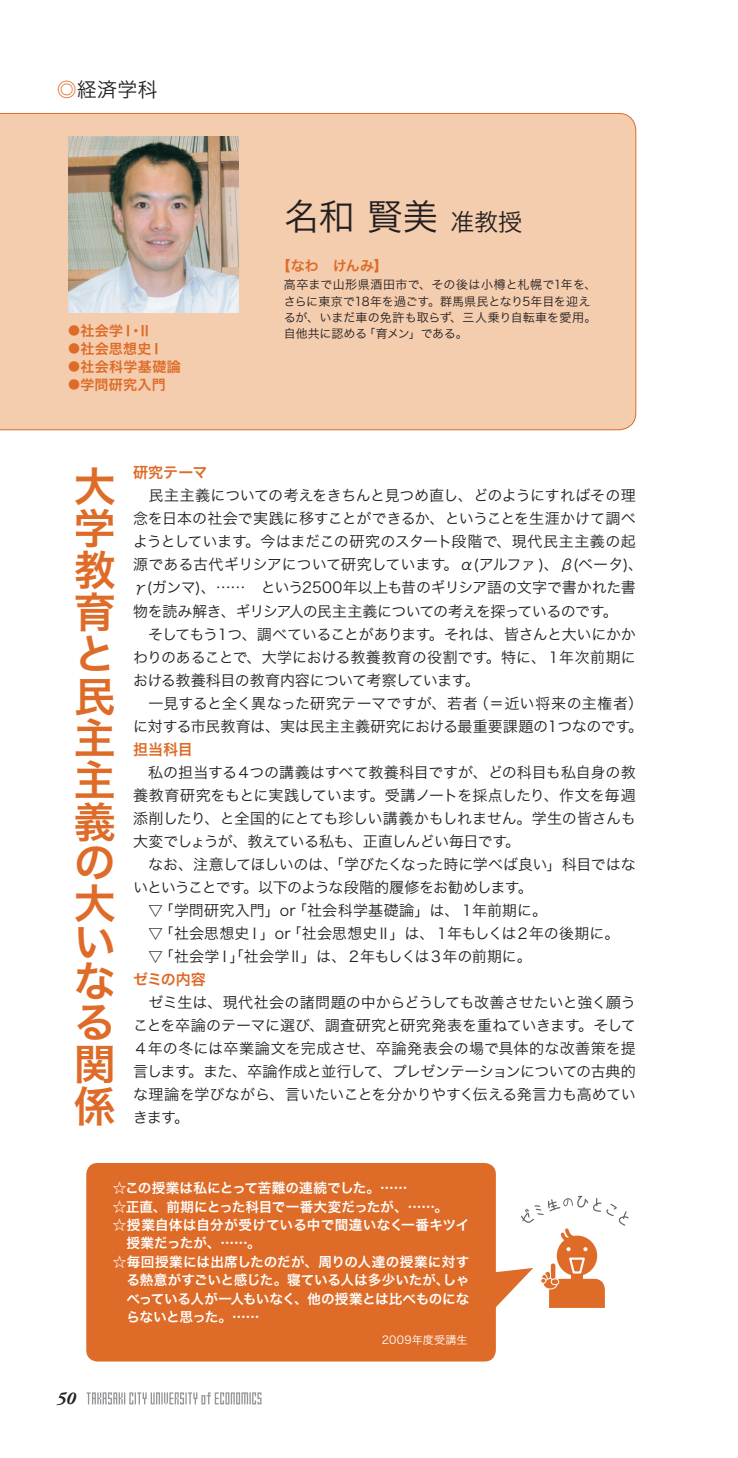
<style>
.page{position:relative;width:738px;height:1458px;background:#fff}
.page>*{position:absolute;margin:0;border:0;box-sizing:border-box;transform-origin:0 0}
.t1{font:42px/41.2px "Hira Kaku Pro N W6";color:#de6b27}
.t2{font:36px "Hira Kaku Pro N W3";color:#231f20}
.t3{font:20px "Hira Kaku Pro N W3";color:#231f20}
.t4{font:italic 700 18px "Adobe Garamond Pro";color:#231f20}
.t5{font:15px/23px "Hira Kaku Pro N W3";letter-spacing:-.015em;color:#231f20;text-align:justify}
.t6{font:15px/23px "Hira Kaku Pro N W3";letter-spacing:-.035em;color:#231f20}
.t7{font:15px "Hira Kaku Pro N W3";letter-spacing:.015em;color:#231f20}
.t8{font:15px "Hira Kaku Pro N W3";letter-spacing:-.05em;color:#231f20}
.t9{font:15px "Hira Kaku Pro N W6";letter-spacing:-.005em;color:#de6b27}
.t10{font:14px "Hira Kaku Pro N W6";letter-spacing:.02em;color:#de6b27}
.t11{font:13.6px/18.4px "Hira Kaku Pro N W6";letter-spacing:-.005em;color:#fff}
.t12{font:12px/16px "Hira Kaku Pro N W3";letter-spacing:.005em;color:#231f20}
.t13{font:11px "Hira Kaku Pro N W3";letter-spacing:.015em;color:#fff}
.s1{color:#de6b27}
.s2{font-size:12px}
.s3{font-size:24px}
</style>
<div class="page">
<svg style="left:86px;top:1392px;width:175px;height:11px"></svg>
<div style="left:0;top:113px;width:635px;height:317px;background:#f4ccae"></div>
<img style="left:68px;top:136px;width:170px;height:176px">
<div style="left:86px;top:1162px;width:409px;height:199px;background:#de6b27;border-radius:11px"></div>
<svg style="left:495px;top:1195px;width:133px;height:115px"></svg>
<p class="t3" style="left:57px;top:72px;width:102px"><span class="s1">◎</span>経済学科</p>
<p class="t10" style="left:68px;top:318px;width:85px"><span class="s2">●</span>社会学Ⅰ･Ⅱ</p>
<p class="t10" style="left:68px;top:336px;width:97px"><span class="s2">●</span>社会思想史Ⅰ</p>
<p class="t10" style="left:68px;top:354px;width:114px"><span class="s2">●</span>社会科学基礎論</p>
<p class="t10" style="left:68px;top:372px;width:99px"><span class="s2">●</span>学問研究入門</p>
<p class="t2" style="left:283px;top:185px;width:240px">名和 賢美 <span class="s3">准教授</span></p>
<p class="t10" style="left:276px;top:253px;width:112px">【なわ　けんみ】</p>
<p class="t12" style="left:283px;top:276px;width:314px">高卒まで山形県酒田市で、その後は小樽と札幌で1年を、さらに東京で18年を過ごす。群馬県民となり5年目を迎えるが、いまだ車の免許も取らず、三人乗り自転車を愛用。自他共に認める「育メン」である。</p>
<p class="t1" style="left:74px;top:464px;width:43px">大学教育と民主主義の大いなる関係</p>
<p class="t9" style="left:133px;top:459px;width:76px">研究テーマ</p>
<p class="t5" style="left:133px;top:483px;width:511px;text-align:left">　民主主義についての考えをきちんと見つめ直し、どのようにすればその理念を日本の社会で実践に移すことができるか、ということを生涯かけて調べようとしています。今はまだこの研究のスタート段階で、現代民主主義の起源である古代ギリシアについて研究しています。α(アルファ )、β(ベータ)、γ(ガンマ)、……　という2500年以上も昔のギリシア語の文字で書かれた書物を読み解き、ギリシア人の民主主義についての考えを探っているのです。</p>
<p class="t5" style="left:133px;top:621px;width:504px">　そしてもう１つ、調べていることがあります。それは、皆さんと大いにかかわりのあることで、大学における教養教育の役割です。特に、１年次前期における教養科目の教育内容について考察しています。</p>
<p class="t5" style="left:133px;top:690px;width:511px">　一見すると全く異なった研究テーマですが、若者（＝近い将来の主権者）に対する市民教育は、実は民主主義研究における最重要課題の１つなのです。</p>
<p class="t9" style="left:133px;top:735px;width:61px">担当科目</p>
<p class="t5" style="left:133px;top:759px;width:504px">　私の担当する４つの講義はすべて教養科目ですが、どの科目も私自身の教養教育研究をもとに実践しています。受講ノートを採点したり、作文を毎週添削したり、と全国的にとても珍しい講義かもしれません。学生の皆さんも大変でしょうが、教えている私も、正直しんどい毎日です。</p>
<p class="t6" style="left:133px;top:851px;width:504px">　なお、注意してほしいのは、「学びたくなった時に学べば良い」科目ではないということです。以下のような段階的履修をお勧めします。</p>
<p class="t7" style="left:133px;top:896px;width:415px">　▽「学問研究入門」or「社会科学基礎論」は、１年前期に。</p>
<p class="t5" style="left:133px;top:920px;width:487px">　▽「社会思想史Ⅰ」or「社会思想史Ⅱ」は、１年もしくは２年の後期に。</p>
<p class="t8" style="left:133px;top:942px;width:400px">　▽「社会学Ⅰ」「社会学Ⅱ」は、２年もしくは３年の前期に。</p>
<p class="t9" style="left:133px;top:965px;width:74px">ゼミの内容</p>
<p class="t5" style="left:133px;top:989px;width:504px">　ゼミ生は、現代社会の諸問題の中からどうしても改善させたいと強く願うことを卒論のテーマに選び、調査研究と研究発表を重ねていきます。そして４年の冬には卒業論文を完成させ、卒論発表会の場で具体的な改善策を提言します。また、卒論作成と並行して、プレゼンテーションについての古典的な理論を学びながら、言いたいことを分かりやすく伝える発言力も高めていきます。</p>
<p class="t11" style="left:113px;top:1177px;width:296px">☆この授業は私にとって苦難の連続でした。……</p>
<p class="t11" style="left:113px;top:1196px;width:336px">☆正直、前期にとった科目で一番大変だったが、……。</p>
<p class="t11" style="left:126px;top:1214px;width:344px;text-indent:-14px">☆授業自体は自分が受けている中で間違いなく一番キツイ授業だったが、……。</p>
<p class="t11" style="left:126px;top:1251px;width:344px;text-align:justify;text-indent:-14px">☆毎回授業には出席したのだが、周りの人達の授業に対する熱意がすごいと感じた。寝ている人は多少いたが、しゃべっている人が一人もいなく、他の授業とは比べものにならないと思った。……</p>
<p class="t4" style="left:57px;top:1387px;width:20px">50</p>
<p class="t13" style="left:381px;top:1329px;width:87px">2009年度受講生</p>
</div>
